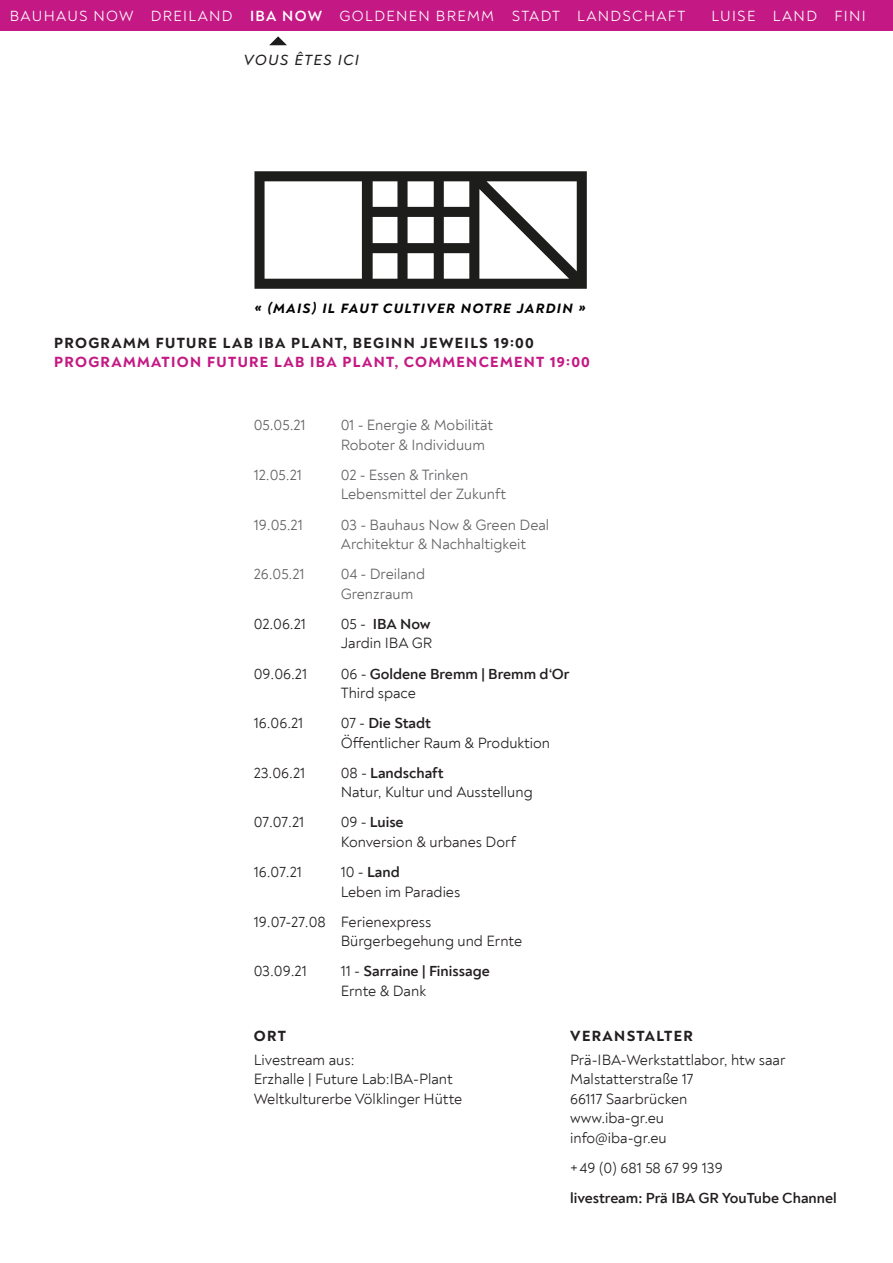
<style>
.page{position:relative;width:893px;height:1263px;background:#fff}
.page>*{position:absolute;margin:0;border:0;box-sizing:border-box;transform-origin:0 0}
.Fließtext{font:15px/19.5px "Noah Text";color:#231f20}
.Fließtext-2{font:15px/19.5px "Noah Text";color:#616164}
.Fließtext-3{font:700 15px/19.5px "Noah Text";color:#231f20}
.Absatzformat_2{font:800 15px/19.5px "Noah Grotesque";letter-spacing:.09em;color:#c41984}
.t1{font:15px "Noah Grotesque";letter-spacing:.09em;color:#fff}
.Absatzformat_2-2{font:800 15px "Noah Grotesque";letter-spacing:.09em;color:#231f20}
.t2{font:italic 500 15px "Noah Grotesque";letter-spacing:.09em;color:#231f20}
.t3{font:italic 800 13.8px "Noah Grotesque";letter-spacing:.1em;color:#000}
.s1{font-weight:700}
.s2{color:#231f20}
.s3{font-weight:400}
</style>
<div class="page">
<div style="left:0;top:0;width:893px;height:30px;background:#c41984"></div>
<svg style="left:254px;top:171px;width:333px;height:118px"></svg>
<svg style="left:269px;top:36px;width:18px;height:9px"></svg>
<p class="t1" style="left:10px;top:7px;width:677px">BAUHAUS NOW DREILAND <span class="s1">IBA NOW</span> GOLDENEN BREMM STADT LANDSCHAFT</p>
<p class="t1" style="left:711px;top:7px;width:156px">LUISE LAND FINI</p>
<p class="t2" style="left:244px;top:50px;width:117px">VOUS ÊTES ICI</p>
<p class="t3" style="left:254px;top:300px;width:333px">« (MAIS) IL FAUT CULTIVER NOTRE JARDIN »</p>
<p class="Absatzformat_2" style="left:54px;top:333px;width:537px"><span class="s2">PROGRAMM FUTURE LAB IBA PLANT, BEGINN JEWEILS 19:00<br></span>PROGRAMMATION FUTURE LAB IBA PLANT, COMMENCEMENT 19:00</p>
<p class="Fließtext-2" style="left:254px;top:416px;width:54px">05.05.21</p>
<p class="Fließtext-2" style="left:341px;top:416px;width:154px">01 - Energie &amp; Mobilität<br>Roboter &amp; Individuum</p>
<p class="Fließtext-2" style="left:254px;top:465px;width:50px">12.05.21</p>
<p class="Fließtext-2" style="left:341px;top:465px;width:167px">02 - Essen &amp; Trinken<br>Lebensmittel der Zukunft</p>
<p class="Fließtext-2" style="left:254px;top:515px;width:51px">19.05.21</p>
<p class="Fließtext-2" style="left:341px;top:515px;width:210px">03 - Bauhaus Now &amp; Green Deal<br>Architektur &amp; Nachhaltigkeit</p>
<p class="Fließtext-2" style="left:254px;top:564px;width:52px">26.05.21</p>
<p class="Fließtext-2" style="left:341px;top:564px;width:86px">04 - Dreiland<br>Grenzraum</p>
<p class="Fließtext" style="left:254px;top:614px;width:54px">02.06.21</p>
<p class="Fließtext" style="left:341px;top:614px;width:93px">05 - <span class="s1">IBA Now<br></span>Jardin IBA GR</p>
<p class="Fließtext" style="left:254px;top:664px;width:55px">09.06.21</p>
<p class="Fließtext-3" style="left:341px;top:664px;width:231px"><span class="s3">06 -</span> Goldene Bremm | Bremm d‘Or<br><span class="s3">Third space</span></p>
<p class="Fließtext" style="left:254px;top:713px;width:51px">16.06.21</p>
<p class="Fließtext" style="left:341px;top:713px;width:211px">07 - <span class="s1">Die Stadt<br></span>Öffentlicher Raum &amp; Produktion</p>
<p class="Fließtext" style="left:254px;top:763px;width:53px">23.06.21</p>
<p class="Fließtext" style="left:341px;top:763px;width:194px">08 - <span class="s1">Landschaft<br></span>Natur, Kultur und Ausstellung</p>
<p class="Fließtext" style="left:254px;top:813px;width:52px">07.07.21</p>
<p class="Fließtext" style="left:341px;top:813px;width:177px">09 - <span class="s1">Luise<br></span>Konversion &amp; urbanes Dorf</p>
<p class="Fließtext" style="left:254px;top:862px;width:50px">16.07.21</p>
<p class="Fließtext" style="left:341px;top:862px;width:121px">10 - <span class="s1">Land<br></span>Leben im Paradies</p>
<p class="Fließtext" style="left:341px;top:912px;width:183px;text-indent:-87px">19.07-27.08 Ferienexpress<br>Bürgerbegehung und Ernte</p>
<p class="Fließtext" style="left:254px;top:962px;width:55px">03.09.21</p>
<p class="Fließtext-3" style="left:341px;top:961px;width:151px"><span class="s3">11 -</span> Sarraine | Finissage<br><span class="s3">Ernte &amp; Dank</span></p>
<p class="Absatzformat_2-2" style="left:254px;top:1026px;width:34px">ORT</p>
<p class="Fließtext" style="left:254px;top:1050px;width:210px">Livestream aus:<br>Erzhalle | Future Lab:IBA-Plant<br>Weltkulturerbe Völklinger Hütte</p>
<p class="Absatzformat_2-2" style="left:570px;top:1026px;width:124px">VERANSTALTER</p>
<p class="Fließtext" style="left:570px;top:1050px;width:217px">Prä-IBA-Werkstattlabor, htw saar<br>Malstatterstraße 17<br>66117 Saarbrücken<br>www.iba-gr.eu<br>info@iba-gr.eu</p>
<p class="Fließtext" style="left:570px;top:1158px;width:154px">+49 (0) 681 58 67 99 139</p>
<p class="Fließtext-3" style="left:570px;top:1188px;width:268px">livestream: Prä IBA GR YouTube Channel</p>
</div>
